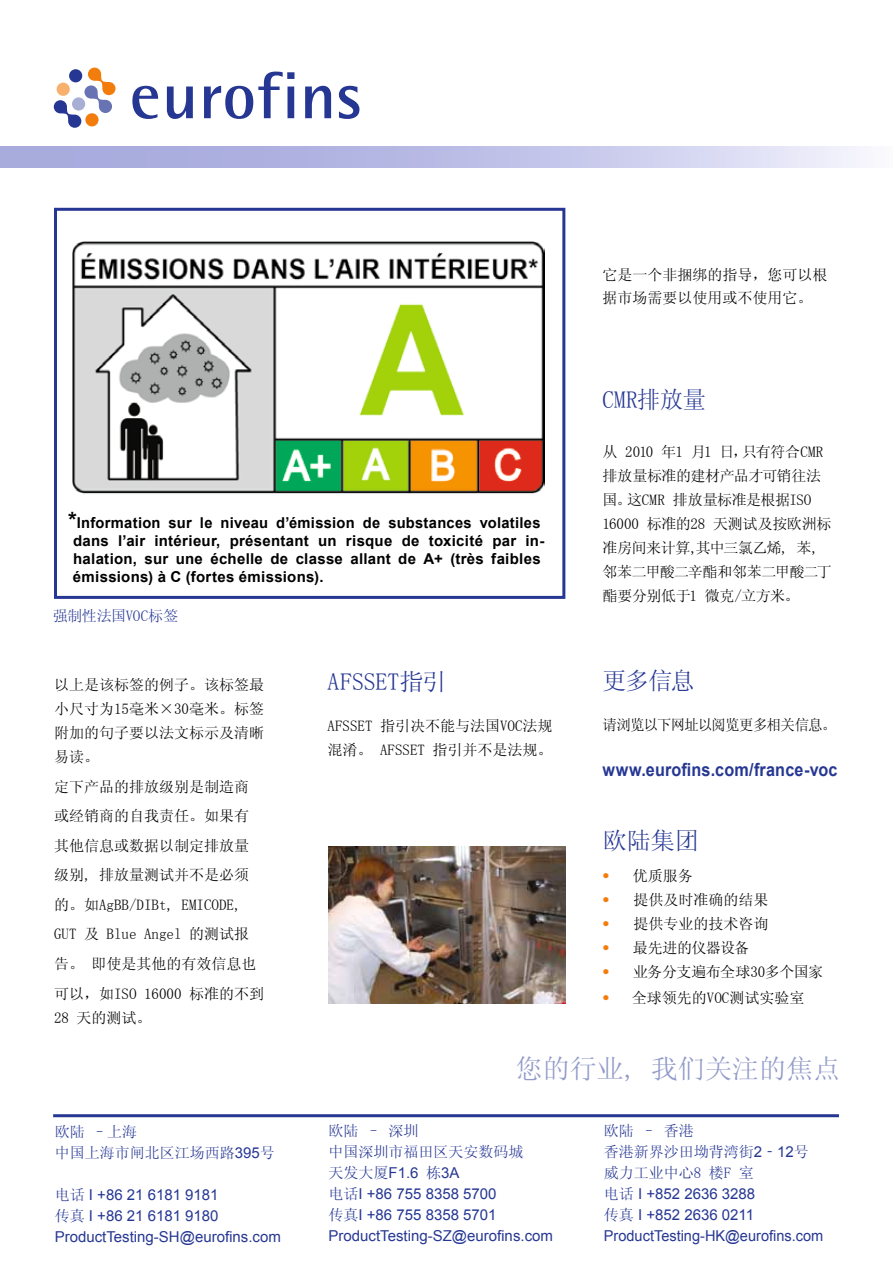
<style>
.page{position:relative;width:893px;height:1263px;background:#fff}
.page>*{position:absolute;margin:0;border:0;box-sizing:border-box;transform-origin:0 0}
.t1{font:27px "Sim Sun";color:#929bc9}
.t2{font:24px "Sim Sun";letter-spacing:-.005em;color:#263793}
.t3{font:24px "Sim Sun";letter-spacing:-.005em;color:#263793;scale:.96 1}
.t4{font:700 18px "Arial";letter-spacing:.01em;color:#263793;scale:.9 1}
.t5{font:15px/29.5px "Sim Sun";color:#000}
.t6{font:15px/21px "Arial";color:#263793}
.t7{font:700 15px/18px "Arial";letter-spacing:.02em;color:#000}
.t8{font:15px/24px "Sim Sun";letter-spacing:-.025em;color:#000}
.t9{font:15px/21px "Sim Sun";color:#263793}
.t10{font:15px "Sim Sun";letter-spacing:-.045em;color:#000;scale:.96 1}
.t11{font:15px "Sim Sun";letter-spacing:-.03em;color:#000}
.t12{font:15px "Sim Sun";letter-spacing:-.02em;color:#263793}
.t13{font:15px "Sim Sun";letter-spacing:-.035em;color:#000}
.s1{font-size:22.5px}
.s2{font-size:21px;color:#f37d0c}
.s3{font-family:"Arial"}
.s4{font-family:"Sim Sun"}
</style>
<div class="page">
<svg style="left:0;top:147px;width:860px;height:21px;background:#bfc1e7"></svg>
<img style="left:73px;top:242px;width:471px;height:252px">
<svg style="left:54px;top:68px;width:62px;height:60px"></svg>
<div style="left:85px;top:113px;width:14px;height:13px;background:#f37d0c;border-radius:50%"></div>
<div style="left:57px;top:83px;width:13px;height:13px;background:#f8b16d;border-radius:50%"></div>
<div style="left:69px;top:69px;width:13px;height:13px;background:#263793;border-radius:50%"></div>
<svg style="left:132px;top:86px;width:26px;height:33px"></svg>
<svg style="left:167px;top:87px;width:26px;height:32px"></svg>
<svg style="left:204px;top:72px;width:90px;height:47px"></svg>
<svg style="left:305px;top:86px;width:26px;height:32px"></svg>
<svg style="left:339px;top:86px;width:20px;height:33px"></svg>
<hr style="left:53px;top:1114px;width:786px;height:3px;background:#263793">
<img style="left:329px;top:846px;width:236px;height:157px">
<div style="left:54px;top:208px;width:511px;height:391px;border:3px solid #263793"></div>
<p class="t7" style="left:73px;top:514px;width:473px;text-indent:-5px"><span class="s1">*</span>Information sur le niveau d’émission de substances volatiles dans l’air intérieur, présentant un risque de toxicité par in&shy;halation, sur une échelle de classe allant de A+ (très faibles émissions) à C (fortes émissions).</p>
<p class="t12" style="left:53px;top:608px;width:127px">强制性法国VOC标签</p>
<p class="t5" style="left:54px;top:673px;width:211px;line-height:24px;text-align:justify">以上是该标签的例子。该标签最小尺寸为15毫米×30毫米。标签附加的句子要以法文标示及清晰易读。</p>
<p class="t5" style="left:54px;top:772px;width:211px">定下产品的排放级别是制造商或经销商的自我责任。如果有其他信息或数据以制定排放量级别, 排放量测试并不是必须的。如AgBB/DIBt, EMICODE,<br>GUT 及 Blue Angel 的测试报告。 即使是其他的有效信息也可以，如ISO 16000 标准的不到</p>
<p class="t5" style="left:54px;top:1002px;width:99px">28 天的测试。</p>
<h2 class="t2" style="left:328px;top:670px;width:120px">AFSSET指引</h2>
<p class="t5" style="left:328px;top:714px;width:227px;line-height:24px">AFSSET 指引决不能与法国VOC法规混淆。 AFSSET 指引并不是法规。</p>
<p class="t5" style="left:602px;top:263px;width:226px;line-height:22.5px">它是一个非捆绑的指导，您可以根据市场需要以使用或不使用它。</p>
<h2 class="t3" style="left:602px;top:387px;width:109px">CMR排放量</h2>
<p class="t8" style="left:602px;top:440px;width:231px">从 2010 年1 月1 日，只有符合CMR排放量标准的建材产品才可销往法国。这CMR 排放量标准是根据ISO<br>16000 标准的28 天测试及按欧洲标准房间来计算,其中三氯乙烯, 苯,邻苯二甲酸二辛酯和邻苯二甲酸二丁酯要分别低于1 微克/立方米。</p>
<h2 class="t2" style="left:602px;top:668px;width:93px">更多信息</h2>
<p class="t10" style="left:602px;top:717px;width:245px">请浏览以下网址以阅览更多相关信息。</p>
<p class="t4" style="left:602px;top:758px;width:263px">www.eurofins.com/france-voc</p>
<h2 class="t2" style="left:603px;top:828px;width:97px">欧陆集团</h2>
<p class="t5" style="left:601px;top:861px;width:93px"><span class="s2">•</span> 优质服务</p>
<p class="t5" style="left:601px;top:885px;width:169px"><span class="s2">•</span> 提供及时准确的结果</p>
<p class="t5" style="left:601px;top:909px;width:169px"><span class="s2">•</span> 提供专业的技术咨询</p>
<p class="t13" style="left:601px;top:940px;width:150px"><span class="s2">•</span> 最先进的仪器设备</p>
<p class="t11" style="left:601px;top:964px;width:224px"><span class="s2">•</span> 业务分支遍布全球30多个国家</p>
<p class="t5" style="left:601px;top:982px;width:205px"><span class="s2">•</span> 全球领先的VOC测试实验室</p>
<p class="t9" style="left:55px;top:1121px;width:222px">欧陆 –上海<br>中国上海市闸北区江场西路<span class="s3">395</span>号</p>
<p class="t6" style="left:55px;top:1184px;width:228px"><span class="s4">电话</span> I +86 21 6181 9181<br><span class="s4">传真</span> I +86 21 6181 9180<br>ProductTesting-SH@eurofins.com</p>
<h1 class="t1" style="left:516px;top:1054px;width:325px">您的行业, 我们关注的焦点</h1>
<p class="t9" style="left:329px;top:1120px;width:196px">欧陆 – 深圳<br>中国深圳市福田区天安数码城</p>
<p class="t6" style="left:329px;top:1163px;width:226px"><span class="s4">天发大厦</span>F1.6 <span class="s4">栋</span>3A<br><span class="s4">电话</span>I +86 755 8358 5700<br><span class="s4">传真</span>I +86 755 8358 5701<br>ProductTesting-SZ@eurofins.com</p>
<p class="t9" style="left:604px;top:1120px;width:207px">欧陆 – 香港<br>香港新界沙田坳背湾街<span class="s3">2</span>‐<span class="s3">12</span>号威力工业中心8 楼F 室</p>
<p class="t6" style="left:604px;top:1184px;width:221px"><span class="s4">电话</span> I +852 2636 3288<br><span class="s4">传真</span> I +852 2636 0211<br>ProductTesting-HK@eurofins.com</p>
</div>
